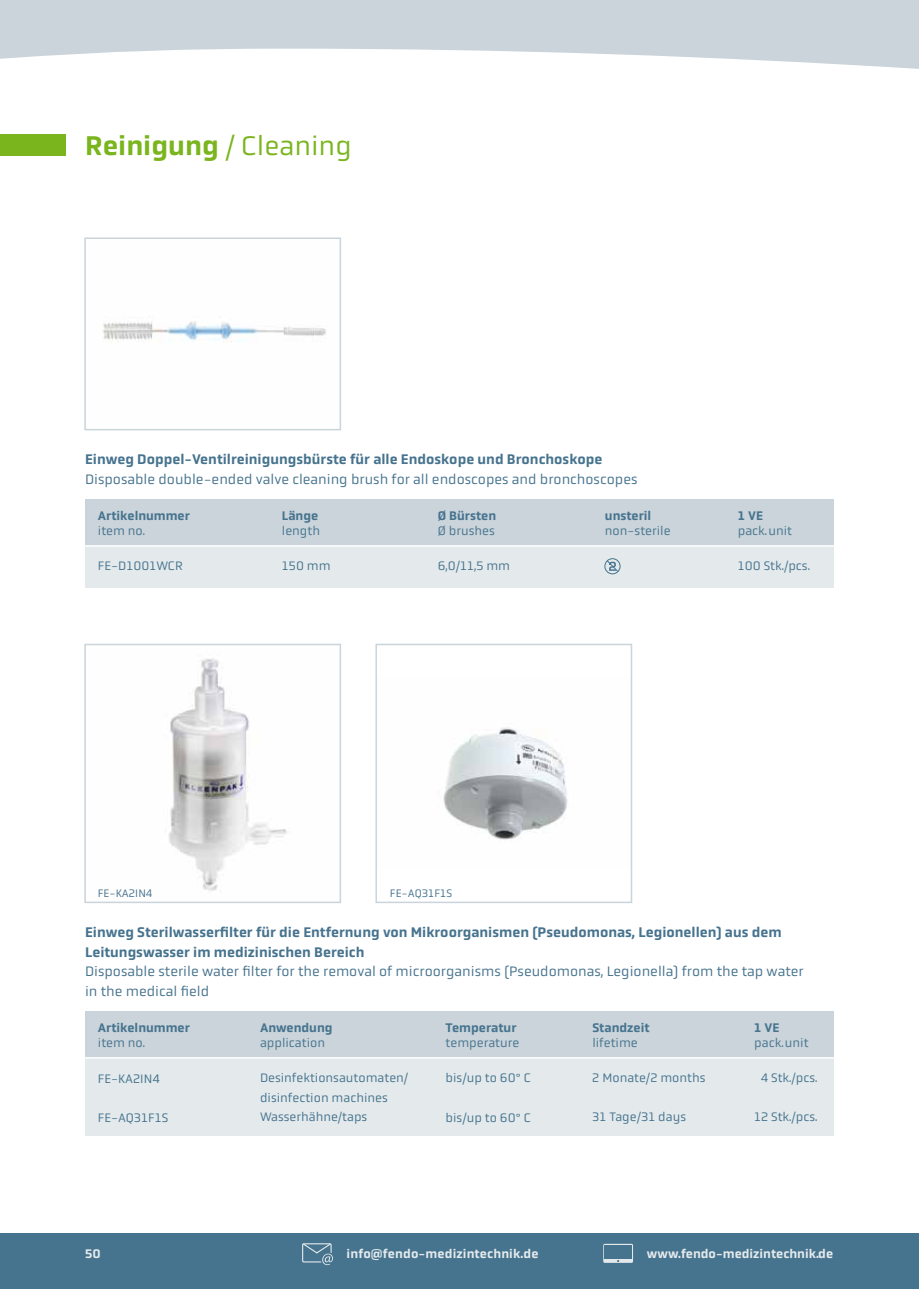
<style>
.page{position:relative;width:919px;height:1289px;background:#fff}
.page>*{position:absolute;margin:0;border:0;box-sizing:border-box;transform-origin:0 0}
.t1{font:500 27.75px "Obvia";color:#7ab51d}
.t2{font:500 14.25px/19.5px "Obvia";color:#46738e}
.t3{font:14.25px/19.5px "Obvia";color:#46738e}
.t4{font:12.75px/19.5px "Obvia";color:#46738e}
.t5{font:500 12.75px "Obvia";color:#46738e}
.t6{font:500 12.75px "Obvia";letter-spacing:.01em;color:#e4eaec}
.t7{font:11.25px "Obvia";color:#46738e}
.s1{font-weight:400}
</style>
<div class="page">
<img style="left:443px;top:727px;width:125px;height:113px">
<img style="left:168px;top:658px;width:120px;height:233px">
<div style="left:0;top:1233px;width:918px;height:55px;background:#46738e"></div>
<svg style="left:302px;top:1243px;width:31px;height:21px"></svg>
<svg style="left:603px;top:1243px;width:30px;height:19px"></svg>
<div style="left:604px;top:1244px;width:28px;height:14px;background:#46738e"></div>
<div style="left:0;top:0;width:918px;height:119px;background:#cad4da"></div>
<svg style="left:0;top:49px;width:918px;height:70px;fill:#fff"></svg>
<img style="left:103px;top:321px;width:223px;height:21px">
<div style="left:0;top:134px;width:66px;height:21px;background:#7ab51d"></div>
<div style="left:84px;top:237px;width:257px;height:193px;border:2px solid #cad4da"></div>
<div style="left:85px;top:545px;width:748px;height:42px;background:#e4eaec"></div>
<div style="left:85px;top:499px;width:748px;height:47px;background:#cad4da"></div>
<div style="left:604px;top:558px;width:16px;height:16px;border:1px solid #46738e;border-radius:50%"></div>
<svg style="left:606px;top:560px;width:12px;height:12px"></svg>
<hr style="left:85px;top:545px;width:748px;height:1px;background:#fff">
<div style="left:85px;top:1057px;width:748px;height:78px;background:#e4eaec"></div>
<div style="left:85px;top:1011px;width:748px;height:46px;background:#cad4da"></div>
<hr style="left:85px;top:1057px;width:748px;height:1px;background:#fff">
<div style="left:375px;top:643px;width:257px;height:260px;border:2px solid #cad4da"></div>
<div style="left:84px;top:643px;width:257px;height:260px;border:2px solid #cad4da"></div>
<h1 class="t1" style="left:85px;top:129px;width:268px">Reinigung <span class="s1">/ Cleaning</span></h1>
<p class="t2" style="left:85px;top:449px;width:519px">Einweg Doppel-Ventilreinigungsbürste für alle Endoskope und Bronchoskope</p>
<p class="t3" style="left:85px;top:469px;width:554px">Disposable double-ended valve cleaning brush for all endoscopes and bronchoscopes</p>
<p class="t5" style="left:605px;top:508px;width:48px">unsteril</p>
<p class="t4" style="left:605px;top:521px;width:67px">non-sterile</p>
<p class="t5" style="left:438px;top:508px;width:60px">Ø Bürsten</p>
<p class="t4" style="left:438px;top:521px;width:58px">Ø brushes</p>
<p class="t5" style="left:282px;top:508px;width:38px">Länge</p>
<p class="t4" style="left:282px;top:521px;width:40px">length</p>
<p class="t5" style="left:98px;top:508px;width:94px">Artikelnummer</p>
<p class="t4" style="left:98px;top:521px;width:49px">item no.</p>
<p class="t5" style="left:737px;top:508px;width:27px">1 VE</p>
<p class="t4" style="left:737px;top:521px;width:56px">pack.unit</p>
<p class="t4" style="left:98px;top:556px;width:86px">FE-D1001WCR</p>
<p class="t4" style="left:282px;top:556px;width:50px">150 mm</p>
<p class="t4" style="left:437px;top:556px;width:74px">6,0/11,5 mm</p>
<p class="t4" style="left:737px;top:556px;width:74px">100 Stk./pcs.</p>
<p class="t7" style="left:98px;top:886px;width:56px">FE-KA2IN4</p>
<p class="t7" style="left:390px;top:886px;width:64px">FE-AQ31F1S</p>
<p class="t2" style="left:85px;top:922px;width:698px">Einweg Sterilwasserfilter für die Entfernung von Mikroorganismen (Pseudomonas, Legionellen) aus dem<br>Leitungswasser im medizinischen Bereich</p>
<p class="t3" style="left:85px;top:961px;width:720px">Disposable sterile water filter for the removal of microorganisms (Pseudomonas, Legionella) from the tap water in the medical field</p>
<p class="t5" style="left:98px;top:1020px;width:94px">Artikelnummer</p>
<p class="t4" style="left:98px;top:1033px;width:49px">item no.</p>
<p class="t4" style="left:98px;top:1068px;width:64px">FE-KA2IN4</p>
<p class="t4" style="left:98px;top:1107px;width:72px">FE-AQ31F1S</p>
<p class="t5" style="left:592px;top:1020px;width:59px">Standzeit</p>
<p class="t4" style="left:592px;top:1033px;width:47px">lifetime</p>
<p class="t5" style="left:260px;top:1020px;width:74px">Anwendung</p>
<p class="t4" style="left:260px;top:1033px;width:67px">application</p>
<p class="t4" style="left:260px;top:1068px;width:150px">Desinfektionsautomaten/ disinfection machines<br>Wasserhähne/taps</p>
<p class="t4" style="left:592px;top:1068px;width:115px">2 Monate/2 months</p>
<p class="t5" style="left:445px;top:1020px;width:72px">Temperatur</p>
<p class="t4" style="left:445px;top:1033px;width:75px">temperature</p>
<p class="t4" style="left:445px;top:1068px;width:87px">bis/up to 60° C</p>
<p class="t4" style="left:445px;top:1107px;width:87px">bis/up to 60° C</p>
<p class="t4" style="left:592px;top:1107px;width:95px">31 Tage/31 days</p>
<p class="t5" style="left:754px;top:1020px;width:27px">1 VE</p>
<p class="t4" style="left:754px;top:1033px;width:56px">pack.unit</p>
<p class="t4" style="left:760px;top:1068px;width:58px">4 Stk./pcs.</p>
<p class="t4" style="left:754px;top:1107px;width:65px">12 Stk./pcs.</p>
<p class="t6" style="left:85px;top:1246px;width:17px">50</p>
<p class="t6" style="left:346px;top:1246px;width:193px">info@fendo-medizintechnik.de</p>
<p class="t6" style="left:646px;top:1246px;width:188px">www.fendo-medizintechnik.de</p>
</div>
